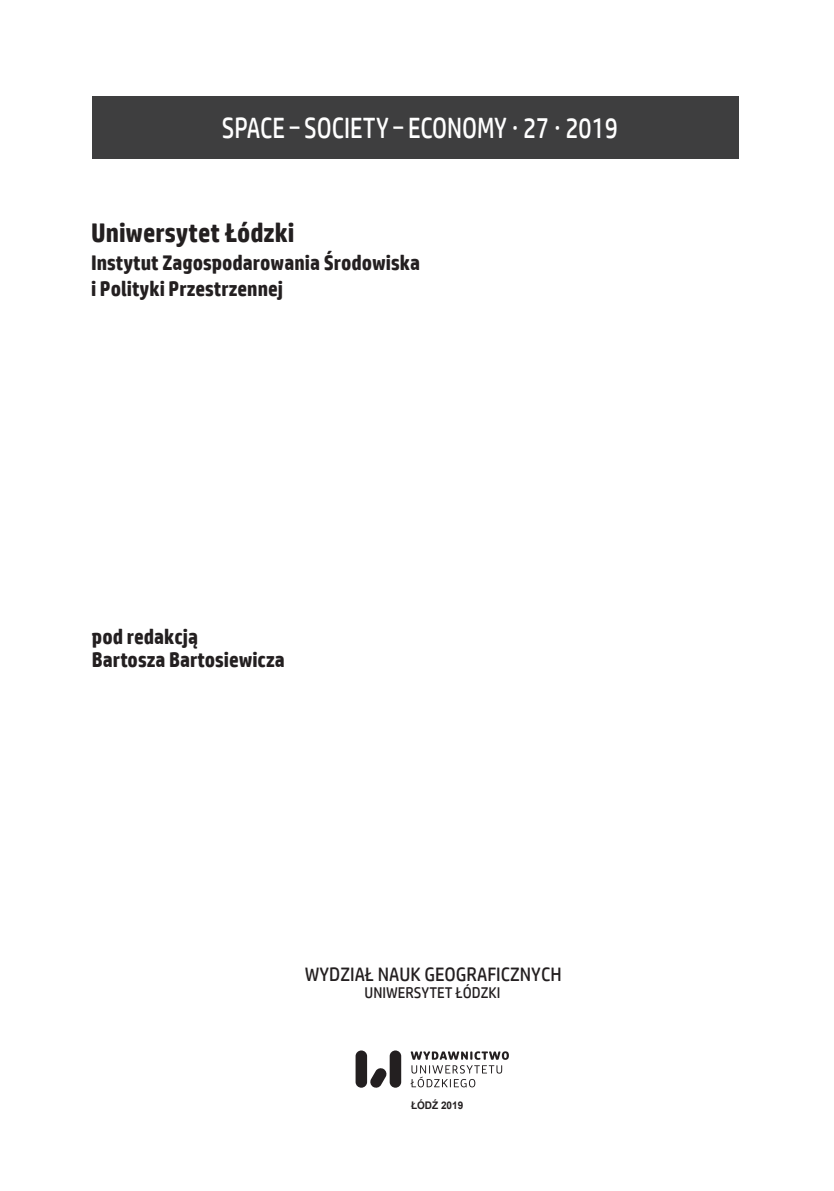
<style>
.page{position:relative;width:834px;height:1191px;background:#fff}
.page>*{position:absolute;margin:0;border:0;box-sizing:border-box;transform-origin:0 0}
.t1{font:29.4px "HP Simplified";color:#fff;scale:.83 1}
.t2{font:700 26.95px "HP Simplified";color:#231f20;scale:.91 1}
.t3{font:700 21.18px/26.2px "HP Simplified";color:#231f20;scale:.91 1}
.t4{font:700 21.18px/23.1px "HP Simplified";color:#231f20;scale:.91 1}
.t5{font:19.43px "HP Simplified";color:#231f20;scale:.95 1}
.t6{font:15.58px "HP Simplified";color:#231f20;scale:.95 1}
.t7{font:700 10.5px "Arial";color:#231f20;scale:.95 1}
</style>
<div class="page">
<svg style="left:410px;top:1065px;width:92px;height:22px"></svg>
<svg style="left:410px;top:1051px;width:99px;height:8px"></svg>
<div style="left:355px;top:1050px;width:12px;height:37px;background:#231f20;border-radius:6px"></div>
<div style="left:389px;top:1050px;width:12px;height:37px;background:#231f20;border-radius:6px"></div>
<svg style="left:370px;top:1068px;width:17px;height:20px"></svg>
<div style="left:92px;top:97px;width:646px;height:62px;background:#3e3e3f"></div>
<h1 class="t1" style="left:222px;top:111px;width:478px">SPACE − SOCIETY − ECONOMY ∙ 27 ∙ 2019</h1>
<p class="t2" style="left:91px;top:216px;width:225px">Uniwersytet Łódzki</p>
<p class="t3" style="left:91px;top:249px;width:363px">Instytut Zagospodarowania Środowiska i Polityki Przestrzennej</p>
<p class="t4" style="left:92px;top:625px;width:213px">pod redakcją<br>Bartosza Bartosiewicza</p>
<p class="t5" style="left:305px;top:963px;width:272px">WYDZIAŁ NAUK GEOGRAFICZNYCH</p>
<p class="t6" style="left:364px;top:983px;width:144px">UNIWERSYTET ŁÓDZKI</p>
<p class="t7" style="left:411px;top:1097px;width:56px">ŁÓDŹ 2019</p>
</div>
